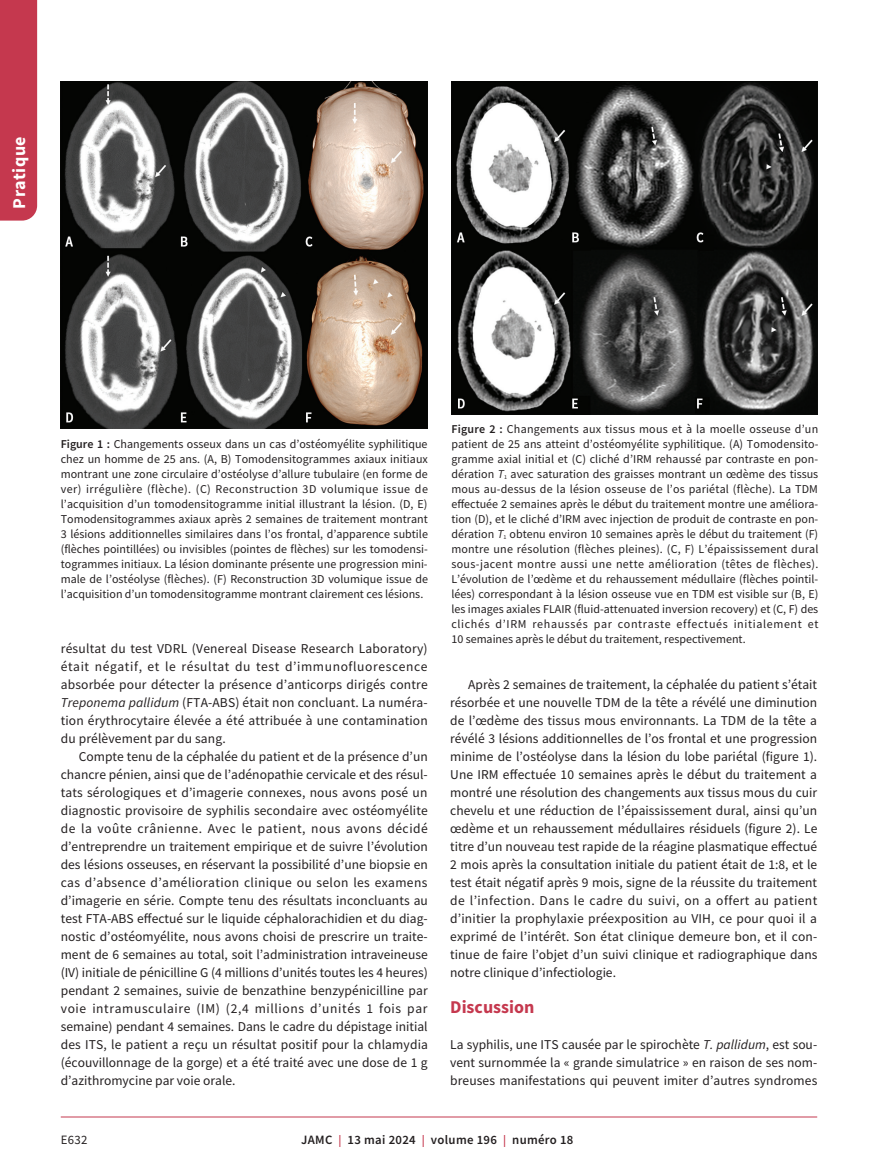
<style>
.page{position:relative;width:878px;height:1175px;background:#fff}
.page>*{position:absolute;margin:0;border:0;box-sizing:border-box;transform-origin:0 0}
.t1{font:700 18px "Source Sans Pro";color:#c5384e}
.t2{font:700 18px "Source Sans Pro";letter-spacing:.025em;color:#fff}
.t3{font:13.5px/18px "Source Sans Pro";letter-spacing:.005em;color:#231f20;text-align:justify}
.t4{font:600 12.75px "Source Sans Pro";letter-spacing:.025em;color:#231f20}
.t5{font:12.75px "Source Sans Pro";color:#231f20}
.t6{font:12px/15px "Source Sans Pro";color:#231f20;text-align:justify}
.s1{font-weight:600}
.s2{font-style:italic}
.s3{font-size:12px;color:#c5384e}
</style>
<div class="page">
<div style="left:0;top:0;width:37px;height:220px;background:#c5384e"></div>
<hr style="left:61px;top:1116px;width:756px;height:1px;background:#c5384e">
<img style="left:61px;top:81px;width:366px;height:347px">
<img style="left:451px;top:81px;width:366px;height:333px">
<h1 class="t2" style="left:7px;top:208px;width:74px;rotate:-90deg">Pratique</h1>
<p class="t6" style="left:61px;top:436px;width:369px"><span class="s1">Figure 1 :</span> Changements osseux dans un cas d’ostéomyélite syphilitique chez un homme de 25 ans. (A, B) Tomodensitogrammes axiaux initiaux montrant une zone circulaire d’ostéolyse d’allure tubulaire (en forme de ver) irrégulière (flèche). (C) Reconstruction 3D volumique issue de l’acquisition d’un tomodensitogramme initial illustrant la lésion. (D, E)<br>Tomodensitogrammes axiaux après 2 semaines de traitement montrant 3 lésions additionnelles similaires dans l’os frontal, d’apparence subtile (flèches pointillées) ou invisibles (pointes de flèches) sur les tomodensi&shy;togrammes initiaux. La lésion dominante présente une progression mini&shy;male de l’ostéolyse (flèches). (F) Reconstruction 3D volumique issue de l’acquisition d’un tomodensitogramme montrant clairement ces lésions.</p>
<p class="t3" style="left:61px;top:639px;width:368px">résultat du test VDRL (Venereal Disease Research Laboratory) était négatif, et le résultat du test d’immunofluorescence absorbée pour détecter la présence d’anticorps dirigés contre <span class="s2">Treponema pallidum</span> (FTA-ABS) était non concluant. La numéra&shy;tion érythrocytaire élevée a été attribuée à une contamination du prélèvement par du sang.</p>
<p class="t3" style="left:61px;top:747px;width:369px;text-indent:18px">Compte tenu de la céphalée du patient et de la présence d’un chancre pénien, ainsi que de l’adénopathie cervicale et des résul&shy;tats sérologiques et d’imagerie connexes, nous avons posé un diagnostic provisoire de syphilis secondaire avec ostéomyélite de la voûte crânienne. Avec le patient, nous avons décidé d’entreprendre un traitement empirique et de suivre l’évolution des lésions osseuses, en réservant la possibilité d’une biopsie en cas d’absence d’amélioration clinique ou selon les examens d’imagerie en série. Compte tenu des résultats inconcluants au test FTA-ABS effectué sur le liquide céphalorachidien et du diag&shy;nostic d’ostéomyélite, nous avons choisi de prescrire un traite&shy;ment de 6 semaines au total, soit l’administration intraveineuse (IV) initiale de pénicilline G (4 millions d’unités toutes les 4 heures) pendant 2 semaines, suivie de benzathine benzypénicilline par voie intramusculaire (IM) (2,4 millions d’unités 1 fois par semaine) pendant 4 semaines. Dans le cadre du dépistage initial des ITS, le patient a reçu un résultat positif pour la chlamydia (écouvillonnage de la gorge) et a été traité avec une dose de 1 g d’azithromycine par voie orale.</p>
<p class="t6" style="left:451px;top:421px;width:368px"><span class="s1">Figure 2 :</span> Changements aux tissus mous et à la moelle osseuse d’un patient de 25 ans atteint d’ostéomyélite syphilitique. (A) Tomodensito&shy;gramme axial initial et (C) cliché d’IRM rehaussé par contraste en pon&shy;dération <span class="s2">T</span><sub>1</sub> avec saturation des graisses montrant un œdème des tissus mous au-dessus de la lésion osseuse de l’os pariétal (flèche). La TDM effectuée 2 semaines après le début du traitement montre une améliora&shy;tion (D), et le cliché d’IRM avec injection de produit de contraste en pon&shy;dération <span class="s2">T</span><sub>1</sub> obtenu environ 10 semaines après le début du traitement (F) montre une résolution (flèches pleines). (C, F) L’épaississement dural sous-jacent montre aussi une nette amélioration (têtes de flèches).<br>L’évolution de l’œdème et du rehaussement médullaire (flèches pointil&shy;lées) correspondant à la lésion osseuse vue en TDM est visible sur (B, E) les images axiales FLAIR (fluid-attenuated inversion recovery) et (C, F) des clichés d’IRM rehaussés par contraste effectués initialement et 10 semaines après le début du traitement, respectivement.</p>
<p class="t3" style="left:450px;top:675px;width:369px;text-indent:18px">Après 2 semaines de traitement, la céphalée du patient s’était résorbée et une nouvelle TDM de la tête a révélé une diminution de l’œdème des tissus mous environnants. La TDM de la tête a révélé 3 lésions additionnelles de l’os frontal et une progression minime de l’ostéolyse dans la lésion du lobe pariétal (figure 1).<br>Une IRM effectuée 10 semaines après le début du traitement a montré une résolution des changements aux tissus mous du cuir chevelu et une réduction de l’épaississement dural, ainsi qu’un œdème et un rehaussement médullaires résiduels (figure 2). Le titre d’un nouveau test rapide de la réagine plasmatique effectué 2 mois après la consultation initiale du patient était de 1:8, et le test était négatif après 9 mois, signe de la réussite du traitement de l’infection. Dans le cadre du suivi, on a offert au patient d’initier la prophylaxie préexposition au VIH, ce pour quoi il a exprimé de l’intérêt. Son état clinique demeure bon, et il con&shy;tinue de faire l’objet d’un suivi clinique et radiographique dans notre clinique d’infectiologie.</p>
<h1 class="t1" style="left:450px;top:994px;width:86px">Discussion</h1>
<p class="t3" style="left:450px;top:1035px;width:368px">La syphilis, une ITS causée par le spirochète <span class="s2">T. pallidum</span>, est sou&shy;vent surnommée la « grande simulatrice » en raison de ses nom&shy;breuses manifestations qui peuvent imiter d’autres syndromes</p>
<p class="t5" style="left:61px;top:1132px;width:28px">E632</p>
<p class="t4" style="left:301px;top:1131px;width:274px">JAMC <span class="s3">|</span> 13 mai 2024 <span class="s3">|</span> volume 196 <span class="s3">|</span> numéro 18</p>
</div>
